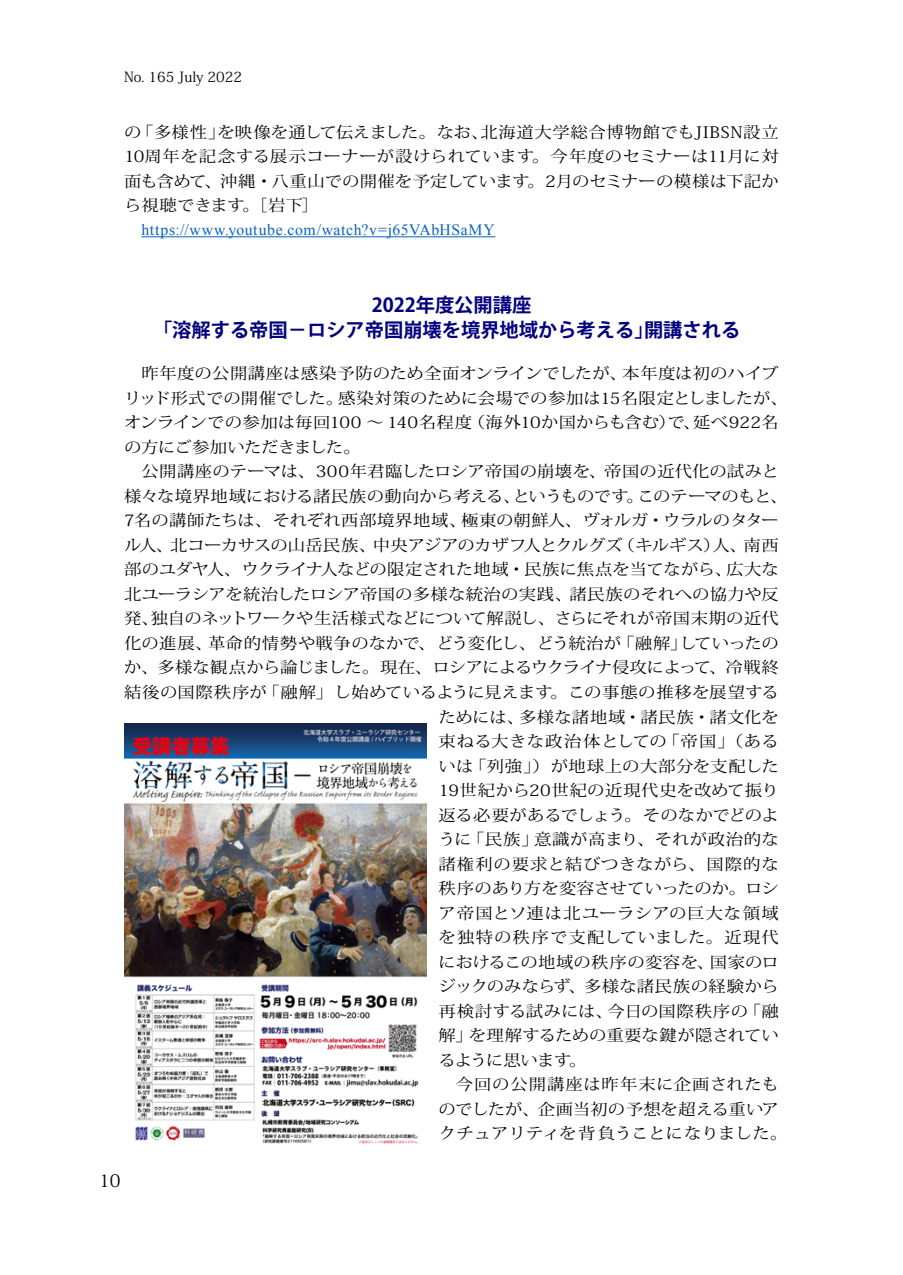
<style>
.page{position:relative;width:903px;height:1275px;background:#fff}
.page>*{position:absolute;margin:0;border:0;box-sizing:border-box;transform-origin:0 0}
.t1{font:700 19.25px/24.5px "Koz Go Pro";color:#000080;text-align:center}
.t2{font:17.5px "Koz Min Pr 6 N";color:#000}
.t3{font:15.75px/24.5px "Koz Min Pr 6 N";letter-spacing:.005em;color:#000;text-align:justify;scale:1.1 1}
.t4{font:15.75px "Koz Min Pr 6 N";letter-spacing:-.015em;color:#000;scale:1.1 1}
.t5{font:15.75px "Times New Roman";letter-spacing:.035em;color:#0563c1}
.t6{font:15.75px "Koz Min Pr 6 N";letter-spacing:-.02em;color:#000;scale:1.1 1}
.t7{font:15.75px "Koz Min Pr 6 N";letter-spacing:.03em;color:#000;scale:1.1 1}
.t8{font:15.75px "Koz Min Pr 6 N";letter-spacing:-.035em;color:#000;scale:1.1 1}
.t9{font:15.75px "Koz Min Pr 6 N";letter-spacing:.045em;color:#000;scale:1.1 1}
.t10{font:15.75px "Koz Min Pr 6 N";letter-spacing:.035em;color:#000;scale:1.1 1}
.t11{font:15.75px "Koz Min Pr 6 N";letter-spacing:.065em;color:#000;scale:1.1 1}
.t12{font:15.75px "Koz Min Pr 6 N";letter-spacing:.04em;color:#000;scale:1.1 1}
.t13{font:15.75px "Koz Min Pr 6 N";letter-spacing:-.045em;color:#000;scale:1.1 1}
.t14{font:14px "Koz Min Pr 6 N";color:#000}
</style>
<div class="page">
<hr style="left:141px;top:236px;width:354px;height:1px;background:#0563c1">
<img style="left:124px;top:724px;width:302px;height:420px">
<p class="t14" style="left:124px;top:69px;width:119px">No. 165 July 2022</p>
<p class="t3" style="left:124px;top:120px;width:597px">の「多様性」を映像を通して伝えました。なお、北海道大学総合博物館でもJIBSN設立10周年を記念する展示コーナーが設けられています。今年度のセミナーは11月に対面も含めて、沖縄・八重山での開催を予定しています。2月のセミナーの模様は下記から視聴できます。［岩下］</p>
<p class="t5" style="left:141px;top:219px;width:355px">https://www.youtube.com/watch?v=j65VAbHSaMY</p>
<p class="t1" style="left:153px;top:294px;width:589px">2022年度公開講座<br>「溶解する帝国－ロシア帝国崩壊を境界地域から考える」開講される</p>
<p class="t3" style="left:124px;top:362px;width:605px;text-align:left;text-indent:17px">昨年度の公開講座は感染予防のため全面オンラインでしたが、本年度は初のハイブリッド形式での開催でした。感染対策のために会場での参加は15名限定としましたが、オンラインでの参加は毎回100 ～ 140名程度（海外10か国からも含む）で、延べ922名の方にご参加いただきました。</p>
<p class="t3" style="left:141px;top:460px;width:581px">公開講座のテーマは、300年君臨したロシア帝国の崩壊を、帝国の近代化の試みと</p>
<p class="t6" style="left:124px;top:487px;width:605px">様々な境界地域における諸民族の動向から考える、というものです。このテーマのもと、</p>
<p class="t3" style="left:124px;top:509px;width:597px">7名の講師たちは、それぞれ西部境界地域、極東の朝鮮人、ヴォルガ・ウラルのタター</p>
<p class="t4" style="left:124px;top:536px;width:597px">ル人、北コーカサスの山岳民族、中央アジアのカザフ人とクルグズ（キルギス）人、南西</p>
<p class="t4" style="left:124px;top:561px;width:597px">部のユダヤ人、ウクライナ人などの限定された地域・民族に焦点を当てながら、広大な</p>
<p class="t3" style="left:124px;top:582px;width:597px">北ユーラシアを統治したロシア帝国の多様な統治の実践、諸民族のそれへの協力や反</p>
<p class="t4" style="left:124px;top:610px;width:597px">発、独自のネットワークや生活様式などについて解説し、さらにそれが帝国末期の近代</p>
<p class="t3" style="left:124px;top:631px;width:597px">化の進展、革命的情勢や戦争のなかで、どう変化し、どう統治が「融解」していったの</p>
<p class="t8" style="left:124px;top:659px;width:597px">か、多様な観点から論じました。現在、ロシアによるウクライナ侵攻によって、冷戦終</p>
<p class="t3" style="left:124px;top:680px;width:597px">結後の国際秩序が「融解」し始めているように見えます。この事態の推移を展望する</p>
<p class="t3" style="left:438px;top:705px;width:311px">ためには、多様な諸地域・諸民族・諸文化を</p>
<p class="t7" style="left:438px;top:732px;width:311px">束ねる大きな政治体としての「帝国」（ある</p>
<p class="t7" style="left:438px;top:757px;width:311px">いは「列強」）が地球上の大部分を支配した</p>
<p class="t3" style="left:438px;top:778px;width:311px">19世紀から20世紀の近現代史を改めて振り</p>
<p class="t4" style="left:438px;top:806px;width:311px">返る必要があるでしょう。そのなかでどのよ</p>
<p class="t10" style="left:438px;top:830px;width:311px">うに「民族」意識が高まり、それが政治的な</p>
<p class="t9" style="left:438px;top:855px;width:311px">諸権利の要求と結びつきながら、国際的な</p>
<p class="t3" style="left:438px;top:876px;width:311px">秩序のあり方を変容させていったのか。ロシ</p>
<p class="t9" style="left:438px;top:904px;width:311px">ア帝国とソ連は北ユーラシアの巨大な領域</p>
<p class="t11" style="left:438px;top:928px;width:311px">を独特の秩序で支配していました。近現代</p>
<p class="t3" style="left:438px;top:950px;width:311px">におけるこの地域の秩序の変容を、国家のロ</p>
<p class="t3" style="left:438px;top:974px;width:311px">ジックのみならず、多様な諸民族の経験から</p>
<p class="t3" style="left:438px;top:999px;width:311px">再検討する試みには、今日の国際秩序の「融</p>
<p class="t3" style="left:438px;top:1023px;width:311px">解」を理解するための重要な鍵が隠されてい</p>
<p class="t13" style="left:438px;top:1051px;width:136px">るように思います。</p>
<p class="t12" style="left:456px;top:1075px;width:295px">今回の公開講座は昨年末に企画されたも</p>
<p class="t3" style="left:438px;top:1097px;width:311px">のでしたが、企画当初の予想を超える重いア</p>
<p class="t3" style="left:438px;top:1121px;width:319px">クチュアリティを背負うことになりました。</p>
<p class="t2" style="left:99px;top:1171px;width:23px">10</p>
</div>
